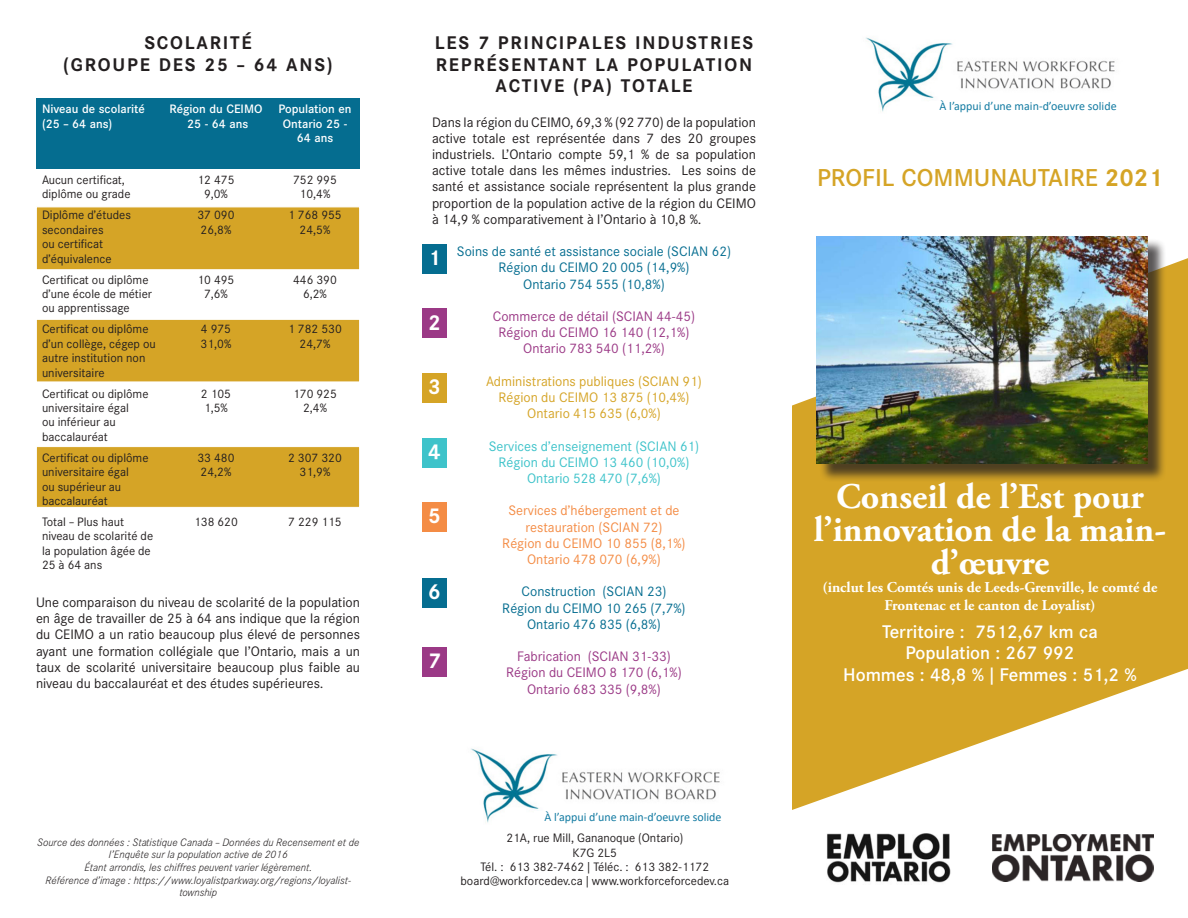
<style>
.page{position:relative;width:1188px;height:918px;background:#fff}
.page>*{position:absolute;margin:0;border:0;box-sizing:border-box;transform-origin:0 0}
.heading{font:700 36px/33px "Adobe Garamond Pro";color:#fff;text-align:center}
.t1{font:500 24px "Corporate S";color:#d5a426}
.t2{font:700 21px "Corporate S";color:#fff}
.t3{font:700 18px/21.6px "Corporate S";letter-spacing:.1em;color:#231f20;text-align:center}
.heading-2{font:500 18px "Corporate S";color:#fff}
.heading-3{font:700 15px/18px "Adobe Garamond Pro";color:#fff;text-align:center}
.t4{font:13.5px/16.2px "Corporate S";color:#231f20;text-align:justify}
.t5{font:13.5px "Corporate S";color:#056d90}
.t6{font:13.5px "Corporate S";color:#9b3986}
.t7{font:13.5px "Corporate S";color:#f48c45}
.t8{font:13.5px "Corporate S";color:#d5a426}
.t9{font:13.5px "Corporate S";color:#3ec3ca}
.t10{font:12px/14.4px "Corporate S";color:#231f20}
.t11{font:500 12px/14.4px "Corporate S";color:#fff}
.t12{font:12px "Calibri";color:#137ba2}
.t13{font:italic 300 10.5px/12.6px "Corporate S";color:#231f20;text-align:center}
.s1{font-weight:700}
</style>
<div class="page">
<svg style="left:792px;top:258px;width:396px;height:552px;fill:#d5a426"></svg>
<div style="left:422px;top:244px;width:25px;height:29px;background:#056d90"></div>
<div style="left:422px;top:309px;width:25px;height:29px;background:#9b3986"></div>
<div style="left:36px;top:207px;width:324px;height:63px;background:#d5a426;border:1px solid #fff"></div>
<div style="left:37px;top:98px;width:323px;height:70px;background:#056d90"></div>
<div style="left:36px;top:319px;width:324px;height:63px;background:#d5a426;border:1px solid #fff"></div>
<div style="left:36px;top:446px;width:324px;height:62px;background:#d5a426;border:1px solid #fff"></div>
<div style="left:422px;top:373px;width:25px;height:30px;background:#d5a426"></div>
<div style="left:422px;top:438px;width:25px;height:29px;background:#3ec3ca"></div>
<div style="left:422px;top:503px;width:25px;height:29px;background:#f48c45"></div>
<div style="left:422px;top:578px;width:25px;height:30px;background:#056d90"></div>
<div style="left:422px;top:647px;width:25px;height:30px;background:#9b3986"></div>
<div style="left:819px;top:239px;width:348px;height:243px;background:#231f20;opacity:.75"></div>
<img style="left:817px;top:236px;width:331px;height:227px">
<img style="left:471px;top:748px;width:249px;height:75px">
<div style="left:534px;top:812px;width:199px;height:21px;background:#fff"></div>
<img style="left:993px;top:835px;width:161px;height:46px">
<img style="left:827px;top:833px;width:124px;height:50px">
<img style="left:866px;top:37px;width:249px;height:75px">
<div style="left:930px;top:101px;width:198px;height:21px;background:#fff"></div>
<p class="t3" style="left:63px;top:32px;width:271px">SCOLARITÉ<br>(GROUPE DES 25 – 64 ANS)</p>
<p class="t11" style="left:42px;top:102px;width:104px">Niveau de scolarité (25 – 64 ans)</p>
<p class="t11" style="left:169px;top:102px;width:95px">Région du CEIMO</p>
<p class="t11" style="left:278px;top:102px;width:75px;text-align:center">Population en<br>Ontario 25 -<br>64 ans</p>
<p class="t11" style="left:187px;top:117px;width:63px">25 - 64 ans</p>
<p class="t10" style="left:42px;top:173px;width:90px">Aucun certificat, diplôme ou grade</p>
<p class="t10" style="left:197px;top:173px;width:39px">12 475</p>
<p class="t10" style="left:204px;top:187px;width:25px">9,0%</p>
<p class="t10" style="left:42px;top:208px;width:91px">Diplôme d’études secondaires<br>ou certificat d’équivalence</p>
<p class="t10" style="left:197px;top:208px;width:39px">37 090</p>
<p class="t10" style="left:201px;top:223px;width:32px">26,8%</p>
<p class="t10" style="left:42px;top:272px;width:112px">Certificat ou diplôme d’une école de métier ou apprentissage</p>
<p class="t10" style="left:198px;top:272px;width:38px">10 495</p>
<p class="t10" style="left:204px;top:287px;width:25px">7,6%</p>
<p class="t10" style="left:42px;top:322px;width:115px">Certificat ou diplôme d’un collège, cégep ou autre institution non universitaire</p>
<p class="t10" style="left:201px;top:322px;width:32px">4 975</p>
<p class="t10" style="left:201px;top:337px;width:32px">31,0%</p>
<p class="t10" style="left:42px;top:386px;width:108px">Certificat ou diplôme universitaire égal<br>ou inférieur au baccalauréat</p>
<p class="t10" style="left:201px;top:386px;width:32px">2 105</p>
<p class="t10" style="left:204px;top:401px;width:25px">1,5%</p>
<p class="t10" style="left:42px;top:451px;width:108px">Certificat ou diplôme universitaire égal<br>ou supérieur au baccalauréat</p>
<p class="t10" style="left:197px;top:451px;width:39px">33 480</p>
<p class="t10" style="left:201px;top:465px;width:32px">24,2%</p>
<p class="t10" style="left:293px;top:173px;width:45px">752 995</p>
<p class="t10" style="left:300px;top:187px;width:32px">10,4%</p>
<p class="t10" style="left:288px;top:208px;width:55px">1 768 955</p>
<p class="t10" style="left:300px;top:223px;width:32px">24,5%</p>
<p class="t10" style="left:293px;top:272px;width:45px">446 390</p>
<p class="t10" style="left:303px;top:287px;width:25px">6,2%</p>
<p class="t10" style="left:288px;top:322px;width:55px">1 782 530</p>
<p class="t10" style="left:300px;top:337px;width:32px">24,7%</p>
<p class="t10" style="left:293px;top:386px;width:45px">170 925</p>
<p class="t10" style="left:303px;top:401px;width:25px">2,4%</p>
<p class="t10" style="left:288px;top:451px;width:55px">2 307 320</p>
<p class="t10" style="left:300px;top:465px;width:32px">31,9%</p>
<p class="t10" style="left:42px;top:515px;width:113px">Total – Plus haut niveau de scolarité de la population âgée de<br>25 à 64 ans</p>
<p class="t10" style="left:194px;top:515px;width:45px">138 620</p>
<p class="t10" style="left:288px;top:515px;width:55px">7 229 115</p>
<p class="t4" style="left:36px;top:594px;width:326px">Une comparaison du niveau de scolarité de la population en âge de travailler de 25 à 64 ans indique que la région du CEIMO a un ratio beaucoup plus élevé de personnes ayant une formation collégiale que l’Ontario, mais a un taux de scolarité universitaire beaucoup plus faible au niveau du baccalauréat et des études supérieures.</p>
<p class="t13" style="left:37px;top:836px;width:324px">Source des données : Statistique Canada – Données du Recensement et de l’Enquête sur la population active de 2016</p>
<p class="t13" style="left:84px;top:861px;width:229px">Étant arrondis, les chiffres peuvent varier légèrement.</p>
<p class="t13" style="left:46px;top:873px;width:307px">Référence d’image : https://www.loyalistparkway.org/regions/loyalist&shy;township</p>
<p class="t3" style="left:435px;top:32px;width:320px">LES 7 PRINCIPALES INDUSTRIES<br>REPRÉSENTANT LA POPULATION<br>ACTIVE (PA) TOTALE</p>
<p class="t4" style="left:432px;top:114px;width:326px">Dans la région du CEIMO, 69,3 % (92 770) de la population active totale est représentée dans 7 des 20 groupes industriels. L’Ontario compte 59,1 % de sa population active totale dans les mêmes industries. Les soins de santé et assistance sociale représentent la plus grande proportion de la population active de la région du CEIMO à 14,9 % comparativement à l’Ontario à 10,8 %.</p>
<p class="t5" style="left:457px;top:244px;width:276px">Soins de santé et assistance sociale (SCIAN 62)</p>
<p class="t5" style="left:498px;top:260px;width:193px">Région du CEIMO 20 005 (14,9%)</p>
<p class="t5" style="left:523px;top:276px;width:143px">Ontario 754 555 (10,8%)</p>
<p class="t6" style="left:493px;top:308px;width:204px">Commerce de détail (SCIAN 44-45)</p>
<p class="t6" style="left:499px;top:325px;width:192px">Région du CEIMO 16 140 (12,1%)</p>
<p class="t6" style="left:523px;top:341px;width:143px">Ontario 783 540 (11,2%)</p>
<p class="t8" style="left:486px;top:373px;width:217px">Administrations publiques (SCIAN 91)</p>
<p class="t8" style="left:498px;top:389px;width:193px">Région du CEIMO 13 875 (10,4%)</p>
<p class="t8" style="left:527px;top:406px;width:135px">Ontario 415 635 (6,0%)</p>
<p class="t9" style="left:489px;top:438px;width:212px">Services d’enseignement (SCIAN 61)</p>
<p class="t9" style="left:499px;top:454px;width:192px">Région du CEIMO 13 460 (10,0%)</p>
<p class="t9" style="left:527px;top:470px;width:135px">Ontario 528 470 (7,6%)</p>
<p class="t7" style="left:508px;top:503px;width:173px">Services d’hébergement et de</p>
<p class="t7" style="left:526px;top:519px;width:138px">restauration (SCIAN 72)</p>
<p class="t7" style="left:502px;top:535px;width:185px">Région du CEIMO 10 855 (8,1%)</p>
<p class="t7" style="left:527px;top:551px;width:135px">Ontario 478 070 (6,9%)</p>
<p class="t5" style="left:522px;top:584px;width:146px">Construction (SCIAN 23)</p>
<p class="t5" style="left:502px;top:600px;width:185px">Région du CEIMO 10 265 (7,7%)</p>
<p class="t5" style="left:527px;top:616px;width:135px">Ontario 476 835 (6,8%)</p>
<p class="t6" style="left:517px;top:649px;width:155px">Fabrication (SCIAN 31-33)</p>
<p class="t6" style="left:506px;top:665px;width:177px">Région du CEIMO 8 170 (6,1%)</p>
<p class="t6" style="left:527px;top:681px;width:135px">Ontario 683 335 (9,8%)</p>
<p class="t2" style="left:428px;top:244px;width:14px">1</p>
<p class="t2" style="left:428px;top:309px;width:14px">2</p>
<p class="t2" style="left:428px;top:373px;width:14px">3</p>
<p class="t2" style="left:428px;top:438px;width:14px">4</p>
<p class="t2" style="left:428px;top:503px;width:14px">5</p>
<p class="t2" style="left:428px;top:579px;width:14px">6</p>
<p class="t2" style="left:428px;top:648px;width:14px">7</p>
<p class="t12" style="left:545px;top:808px;width:179px">À l’appui d’une main-d’oeuvre solide</p>
<p class="t10" style="left:506px;top:831px;width:179px">21A, rue Mill, Gananoque (Ontario)</p>
<p class="t10" style="left:573px;top:845px;width:46px">K7G 2L5</p>
<p class="t10" style="left:481px;top:860px;width:230px">Tél. : 613 382-7462 | Téléc. : 613 382-1172</p>
<p class="t10" style="left:461px;top:874px;width:270px">board@workforcedev.ca | www.workforceforcedev.ca</p>
<p class="t12" style="left:940px;top:98px;width:179px">À l’appui d’une main-d’oeuvre solide</p>
<p class="t1" style="left:817px;top:163px;width:347px">PROFIL COMMUNAUTAIRE <span class="s1">2021</span></p>
<p class="heading" style="left:814px;top:481px;width:354px">Conseil de l’Est pour l’innovation de la main&shy;d’œuvre</p>
<p class="heading-3" style="left:823px;top:578px;width:336px">(inclut les Comtés unis de Leeds-Grenville, le comté de<br>Frontenac et le canton de Loyalist)</p>
<p class="heading-2" style="left:882px;top:621px;width:217px">Territoire : 7512,67 km ca</p>
<p class="heading-2" style="left:906px;top:642px;width:170px">Population : 267 992</p>
<p class="heading-2" style="left:843px;top:664px;width:295px">Hommes : 48,8 % | Femmes : 51,2 %</p>
</div>
